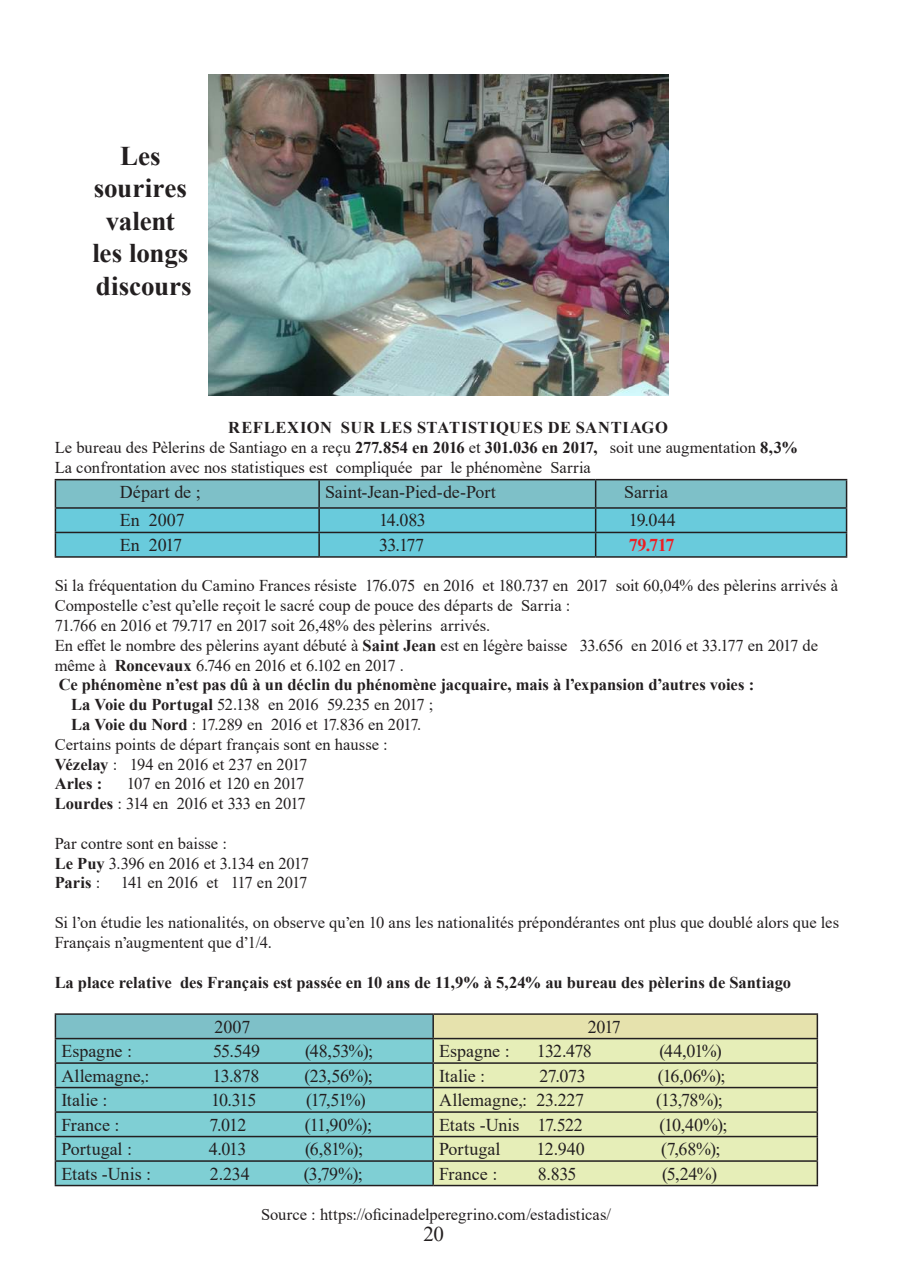
<style>
.page{position:relative;width:902px;height:1272px;background:#fff}
.page>*{position:absolute;margin:0;border:0;box-sizing:border-box;transform-origin:0 0}
.t1{font:700 27px/32.4px "Times New Roman";letter-spacing:-.005em;color:#231f20;text-align:center}
.t2{font:21px "Times New Roman";color:#231f20}
.t3{font:18px "Times New Roman";letter-spacing:-.01em;color:#231f20}
.t4{font:700 18px "Times New Roman";color:#ee1d23}
.t5{font:16.5px/19.8px "Times New Roman";color:#231f20}
.t6{font:700 16.5px "Times New Roman";color:#231f20}
.t7{font:16.5px/19.8px "Times New Roman";letter-spacing:-.035em;color:#231f20;text-align:right}
.t8{font:16.5px "Times New Roman";letter-spacing:-.02em;color:#231f20}
.t9{font:16.5px "Times New Roman";letter-spacing:-.055em;color:#231f20}
.s1{font-weight:700}
</style>
<div class="page">
<hr style="left:845px;top:508px;width:2px;height:23px;background:#231f20">
<hr style="left:595px;top:531px;width:252px;height:2px;background:#231f20">
<hr style="left:845px;top:533px;width:2px;height:23px;background:#231f20">
<hr style="left:595px;top:556px;width:252px;height:1px;background:#231f20">
<hr style="left:595px;top:479px;width:252px;height:1px;background:#231f20">
<svg style="left:55px;top:479px;width:791px;height:78px"></svg>
<hr style="left:845px;top:480px;width:2px;height:27px;background:#231f20">
<hr style="left:595px;top:507px;width:252px;height:1px;background:#231f20">
<div style="left:55px;top:1014px;width:378px;height:24px;background:#7ec0c8"></div>
<div style="left:433px;top:1014px;width:384px;height:24px;background:#e6e2ad"></div>
<div style="left:56px;top:1039px;width:376px;height:145px;background:#7fcfd4"></div>
<div style="left:434px;top:1039px;width:382px;height:145px;background:#e6eeb8"></div>
<hr style="left:433px;top:1013px;width:385px;height:1px;background:#231f20">
<hr style="left:816px;top:1014px;width:2px;height:23px;background:#231f20">
<hr style="left:55px;top:1037px;width:378px;height:2px;background:#231f20">
<hr style="left:433px;top:1037px;width:385px;height:2px;background:#231f20">
<hr style="left:816px;top:1039px;width:2px;height:23px;background:#231f20">
<hr style="left:55px;top:1062px;width:378px;height:1px;background:#231f20">
<hr style="left:433px;top:1062px;width:385px;height:1px;background:#231f20">
<hr style="left:816px;top:1063px;width:2px;height:23px;background:#231f20">
<hr style="left:55px;top:1086px;width:378px;height:2px;background:#231f20">
<hr style="left:433px;top:1086px;width:385px;height:2px;background:#231f20">
<hr style="left:816px;top:1088px;width:2px;height:23px;background:#231f20">
<hr style="left:55px;top:1111px;width:378px;height:1px;background:#231f20">
<hr style="left:433px;top:1111px;width:385px;height:1px;background:#231f20">
<hr style="left:816px;top:1112px;width:2px;height:23px;background:#231f20">
<hr style="left:55px;top:1135px;width:378px;height:2px;background:#231f20">
<hr style="left:433px;top:1135px;width:385px;height:2px;background:#231f20">
<hr style="left:816px;top:1137px;width:2px;height:23px;background:#231f20">
<hr style="left:55px;top:1160px;width:378px;height:1px;background:#231f20">
<hr style="left:433px;top:1160px;width:385px;height:1px;background:#231f20">
<hr style="left:816px;top:1161px;width:2px;height:23px;background:#231f20">
<hr style="left:433px;top:1184px;width:385px;height:2px;background:#231f20">
<hr style="left:55px;top:1013px;width:378px;height:1px;background:#231f20">
<hr style="left:432px;top:1014px;width:2px;height:23px;background:#231f20">
<hr style="left:432px;top:1039px;width:2px;height:23px;background:#231f20">
<hr style="left:432px;top:1063px;width:2px;height:23px;background:#231f20">
<hr style="left:432px;top:1088px;width:2px;height:23px;background:#231f20">
<hr style="left:432px;top:1112px;width:2px;height:23px;background:#231f20">
<hr style="left:432px;top:1137px;width:2px;height:23px;background:#231f20">
<svg style="left:55px;top:1014px;width:1px;height:170px"></svg>
<hr style="left:432px;top:1161px;width:2px;height:23px;background:#231f20">
<hr style="left:55px;top:1184px;width:378px;height:2px;background:#231f20">
<img style="left:208px;top:75px;width:460px;height:320px">
<h1 class="t1" style="left:92px;top:139px;width:101px">Les sourires valent les longs discours</h1>
<p class="t5" style="left:55px;top:417px;width:744px;text-indent:174px"><span class="s1">REFLEXION SUR LES STATISTIQUES DE SANTIAGO<br></span>Le bureau des Pèlerins de Santiago en a reçu <span class="s1">277.854 en 2016</span> et <span class="s1">301.036 en 2017,</span> soit une augmentation <span class="s1">8,3%<br></span>La confrontation avec nos statistiques est compliquée par le phénomène Sarria</p>
<p class="t3" style="left:120px;top:479px;width:82px">Départ de ;</p>
<p class="t3" style="left:325px;top:479px;width:172px">Saint-Jean-Pied-de-Port</p>
<p class="t3" style="left:624px;top:479px;width:45px">Sarria</p>
<p class="t3" style="left:120px;top:507px;width:66px">En 2007</p>
<p class="t3" style="left:379px;top:507px;width:48px">14.083</p>
<p class="t3" style="left:628px;top:507px;width:49px">19.044</p>
<p class="t3" style="left:120px;top:532px;width:64px">En 2017</p>
<p class="t3" style="left:379px;top:532px;width:46px">33.177</p>
<p class="t4" style="left:628px;top:531px;width:47px">79.717</p>
<p class="t5" style="left:55px;top:575px;width:784px">Si la fréquentation du Camino Frances résiste 176.075 en 2016 et 180.737 en 2017 soit 60,04% des pèlerins arrivés à</p>
<p class="t5" style="left:55px;top:595px;width:517px">Compostelle c’est qu’elle reçoit le sacré coup de pouce des départs de Sarria :</p>
<p class="t5" style="left:55px;top:615px;width:437px">71.766 en 2016 et 79.717 en 2017 soit 26,48% des pèlerins arrivés.</p>
<p class="t5" style="left:55px;top:634px;width:764px">En effet le nombre des pèlerins ayant débuté à <span class="s1">Saint Jean</span> est en légère baisse 33.656 en 2016 et 33.177 en 2017 de</p>
<p class="t5" style="left:55px;top:654px;width:351px">même à <span class="s1">Roncevaux</span> 6.746 en 2016 et 6.102 en 2017 .</p>
<p class="t6" style="left:59px;top:673px;width:696px">Ce phénomène n’est pas dû à un déclin du phénomène jacquaire, mais à l’expansion d’autres voies :</p>
<p class="t7" style="left:71px;top:694px;width:363px"><span class="s1">La Voie du Portugal</span> 52.138 en 2016 59.235 en 2017 ;</p>
<p class="t8" style="left:71px;top:712px;width:352px"><span class="s1">La Voie du Nord</span> : 17.289 en 2016 et 17.836 en 2017.</p>
<p class="t5" style="left:55px;top:733px;width:334px">Certains points de départ français sont en hausse :</p>
<p class="t5" style="left:55px;top:753px;width:254px"><span class="s1">Vézelay</span> : 194 en 2016 et 237 en 2017</p>
<p class="t6" style="left:55px;top:772px;width:49px">Arles :</p>
<p class="t7" style="left:55px;top:773px;width:252px">107 en 2016 et 120 en 2017<br><span class="s1">Lourdes</span> : 314 en 2016 et 333 en 2017</p>
<p class="t5" style="left:55px;top:832px;width:256px">Par contre sont en baisse :<br><span class="s1">Le Puy</span> 3.396 en 2016 et 3.134 en 2017<br><span class="s1">Paris</span> :</p>
<p class="t9" style="left:121px;top:871px;width:188px">141 en 2016 et 117 en 2017</p>
<p class="t5" style="left:55px;top:912px;width:786px">Si l’on étudie les nationalités, on observe qu’en 10 ans les nationalités prépondérantes ont plus que doublé alors que les<br>Français n’augmentent que d’1/4.</p>
<p class="t6" style="left:55px;top:970px;width:737px">La place relative des Français est passée en 10 ans de 11,9% à 5,24% au bureau des pèlerins de Santiago</p>
<p class="t3" style="left:214px;top:1013px;width:37px">2007</p>
<p class="t3" style="left:587px;top:1013px;width:35px">2017</p>
<p class="t3" style="left:61px;top:1038px;width:72px">Espagne :</p>
<p class="t3" style="left:213px;top:1038px;width:48px">55.549</p>
<p class="t3" style="left:305px;top:1038px;width:69px">(48,53%);</p>
<p class="t3" style="left:439px;top:1038px;width:72px">Espagne :</p>
<p class="t3" style="left:536px;top:1038px;width:57px">132.478</p>
<p class="t3" style="left:659px;top:1038px;width:64px">(44,01%)</p>
<p class="t3" style="left:61px;top:1062px;width:90px">Allemagne,:</p>
<p class="t3" style="left:212px;top:1062px;width:48px">13.878</p>
<p class="t3" style="left:304px;top:1062px;width:70px">(23,56%);</p>
<p class="t3" style="left:439px;top:1062px;width:48px">Italie :</p>
<p class="t3" style="left:539px;top:1062px;width:48px">27.073</p>
<p class="t3" style="left:657px;top:1062px;width:69px">(16,06%);</p>
<p class="t3" style="left:61px;top:1087px;width:48px">Italie :</p>
<p class="t3" style="left:211px;top:1087px;width:47px">10.315</p>
<p class="t3" style="left:306px;top:1087px;width:61px">(17,51%)</p>
<p class="t3" style="left:439px;top:1087px;width:146px">Allemagne,: 23.227</p>
<p class="t3" style="left:656px;top:1087px;width:68px">(13,78%);</p>
<p class="t3" style="left:61px;top:1111px;width:60px">France :</p>
<p class="t3" style="left:210px;top:1111px;width:38px">7.012</p>
<p class="t3" style="left:305px;top:1111px;width:69px">(11,90%);</p>
<p class="t3" style="left:439px;top:1111px;width:145px">Etats -Unis 17.522</p>
<p class="t3" style="left:659px;top:1111px;width:70px">(10,40%);</p>
<p class="t3" style="left:61px;top:1136px;width:72px">Portugal :</p>
<p class="t3" style="left:209px;top:1136px;width:39px">4.013</p>
<p class="t3" style="left:305px;top:1136px;width:59px">(6,81%);</p>
<p class="t3" style="left:439px;top:1136px;width:63px">Portugal</p>
<p class="t3" style="left:536px;top:1136px;width:50px">12.940</p>
<p class="t3" style="left:661px;top:1136px;width:61px">(7,68%);</p>
<p class="t3" style="left:61px;top:1160px;width:91px">Etats -Unis :</p>
<p class="t3" style="left:210px;top:1160px;width:41px">2.234</p>
<p class="t3" style="left:304px;top:1160px;width:60px">(3,79%);</p>
<p class="t3" style="left:439px;top:1160px;width:60px">France :</p>
<p class="t3" style="left:538px;top:1160px;width:40px">8.835</p>
<p class="t3" style="left:662px;top:1160px;width:56px">(5,24%)</p>
<p class="t5" style="left:261px;top:1203px;width:351px">Source : https://oficinadelperegrino.com/estadisticas/</p>
<p class="t2" style="left:423px;top:1219px;width:22px">20</p>
</div>
